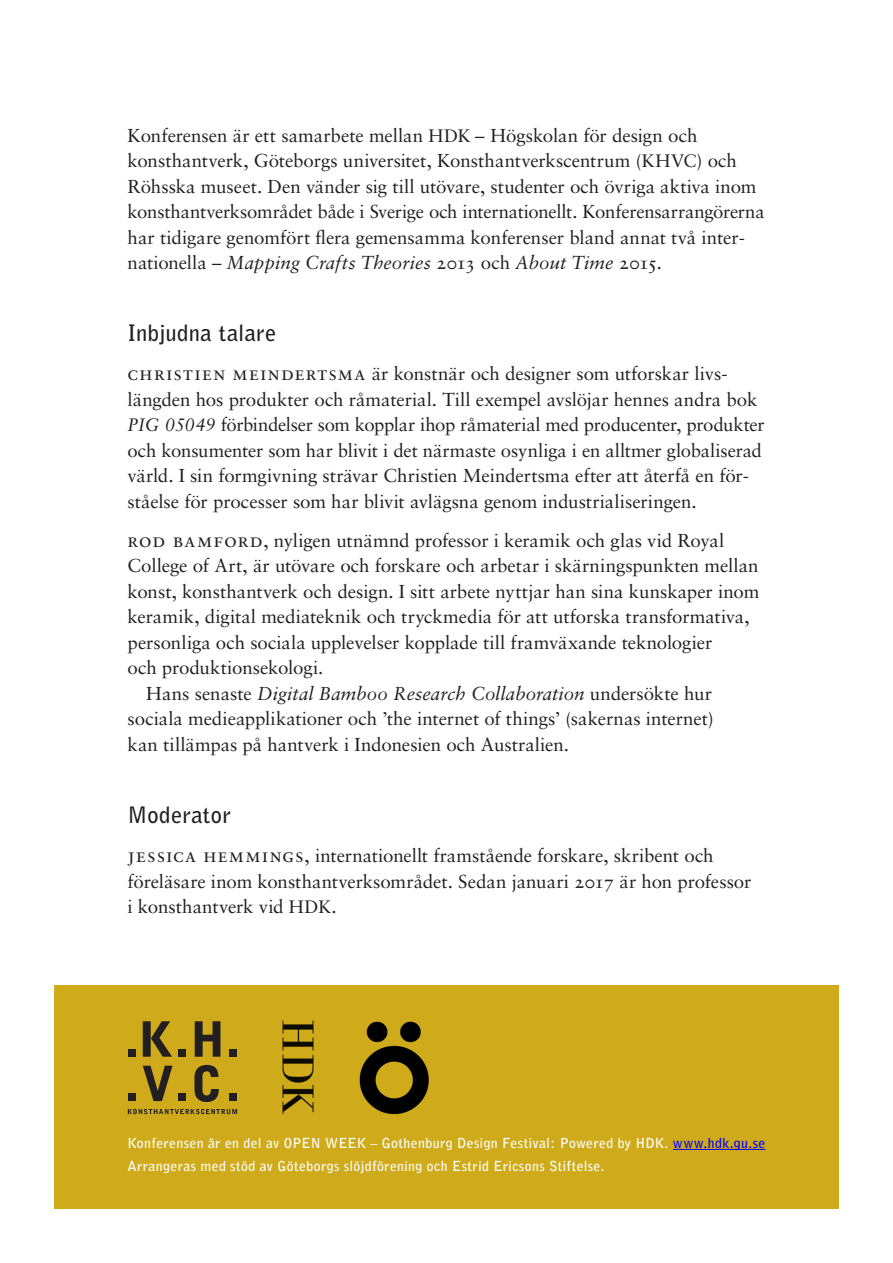
<style>
.page{position:relative;width:893px;height:1263px;background:#fff}
.page>*{position:absolute;margin:0;border:0;box-sizing:border-box;transform-origin:0 0}
.Rubrik{font:700 22.5px "Bell Gothic";letter-spacing:.015em;color:#231f20}
.Bröd{font:18.75px/25.5px "Sabon LT Std";letter-spacing:-.005em;color:#231f20}
.Bröd-2{font:italic 18.75px "Sabon LT Std";letter-spacing:.005em;color:#231f20}
.slutrad{font:700 13.8px/22.5px "Bell Gothic";letter-spacing:.025em;color:#fff}
.s1{font-size:18px}
.s2{font-style:italic}
.s3{font-size:19.5px}
.s4{font-style:italic;font-size:18px}
.s5{font-style:normal}
.s6{color:#00f}
</style>
<div class="page">
<div style="left:54px;top:985px;width:785px;height:224px;background:#cfab1b"></div>
<img style="left:359px;top:1021px;width:70px;height:93px">
<img style="left:282px;top:1020px;width:32px;height:94px">
<svg style="left:128px;top:1109px;width:109px;height:5px"></svg>
<div style="left:128px;top:1093px;width:8px;height:8px;background:#231f20"></div>
<svg style="left:143px;top:1066px;width:30px;height:35px"></svg>
<div style="left:179px;top:1093px;width:7px;height:8px;background:#231f20"></div>
<svg style="left:194px;top:1065px;width:25px;height:37px"></svg>
<div style="left:230px;top:1093px;width:7px;height:8px;background:#231f20"></div>
<div style="left:128px;top:1049px;width:8px;height:8px;background:#231f20"></div>
<svg style="left:143px;top:1021px;width:29px;height:36px"></svg>
<div style="left:178px;top:1049px;width:8px;height:8px;background:#231f20"></div>
<svg style="left:195px;top:1021px;width:25px;height:36px"></svg>
<div style="left:229px;top:1049px;width:8px;height:8px;background:#231f20"></div>
<hr style="left:673px;top:1149px;width:92px;height:1px;background:#00f">
<p class="Bröd" style="left:128px;top:122px;width:639px">Konferensen är ett samarbete mellan <span class="s1">HDK</span> – Högskolan för design och konsthantverk, Göteborgs universitet, Konsthantverkscentrum (<span class="s1">KHVC</span>) och Röhsska museet. Den vänder sig till utövare, studenter och övriga aktiva inom konsthantverksområdet både i Sverige och internationellt. Konferensarrangörerna har tidigare genomfört flera gemensamma konferenser bland annat två inter&shy;nationella – <span class="s2">Mapping Crafts Theories</span> 2013 och <span class="s2">About Time</span> 2015<span class="s2">.</span></p>
<p class="Rubrik" style="left:128px;top:320px;width:150px">Inbjudna talare</p>
<p class="Bröd" style="left:128px;top:361px;width:639px"><span class="s3">christien meindertsma</span> är konstnär och designer som utforskar livs&shy;längden hos produkter och råmaterial. Till exempel avslöjar hennes andra bok <span class="s4">PIG 05049</span> förbindelser som kopplar ihop råmaterial med producenter, produkter och konsumenter som har blivit i det närmaste osynliga i en alltmer globaliserad värld. I sin formgivning strävar Christien Meindertsma efter att återfå en för&shy;ståelse för processer som har blivit avlägsna genom industrialiseringen.</p>
<p class="Bröd" style="left:128px;top:527px;width:633px"><span class="s3">rod bamford</span>, nyligen utnämnd professor i keramik och glas vid Royal College of Art, är utövare och forskare och arbetar i skärningspunkten mellan konst, konsthantverk och design. I sitt arbete nyttjar han sina kunskaper inom keramik, digital mediateknik och tryckmedia för att utforska transformativa, personliga och sociala upplevelser kopplade till framväxande teknologier</p>
<p class="Bröd" style="left:128px;top:655px;width:197px">och produktionsekologi.</p>
<p class="Bröd-2" style="left:146px;top:683px;width:567px"><span class="s5">Hans senaste</span> Digital Bamboo Research Collaboration <span class="s5">undersökte hur</span></p>
<p class="Bröd" style="left:128px;top:706px;width:587px">sociala medieapplikationer och ’the internet of things’ (sakernas internet)</p>
<p class="Bröd" style="left:128px;top:731px;width:443px">kan tillämpas på hantverk i Indonesien och Australien.</p>
<p class="Rubrik" style="left:128px;top:801px;width:105px">Moderator</p>
<p class="Bröd" style="left:128px;top:842px;width:625px"><span class="s3">jessica hemmings</span>, internationellt framstående forskare, skribent och föreläsare inom konsthantverksområdet. Sedan januari 2017 är hon professor i konsthantverk vid <span class="s1">HDK</span>.</p>
<p class="slutrad" style="left:128px;top:1132px;width:639px">Konferensen är en del av OPEN WEEK – Gothenburg Design Festival: Powered by HDK. <span class="s6">www.hdk.gu.se<br></span>Arrangeras med stöd av Göteborgs slöjdförening och Estrid Ericsons Stiftelse.</p>
</div>
